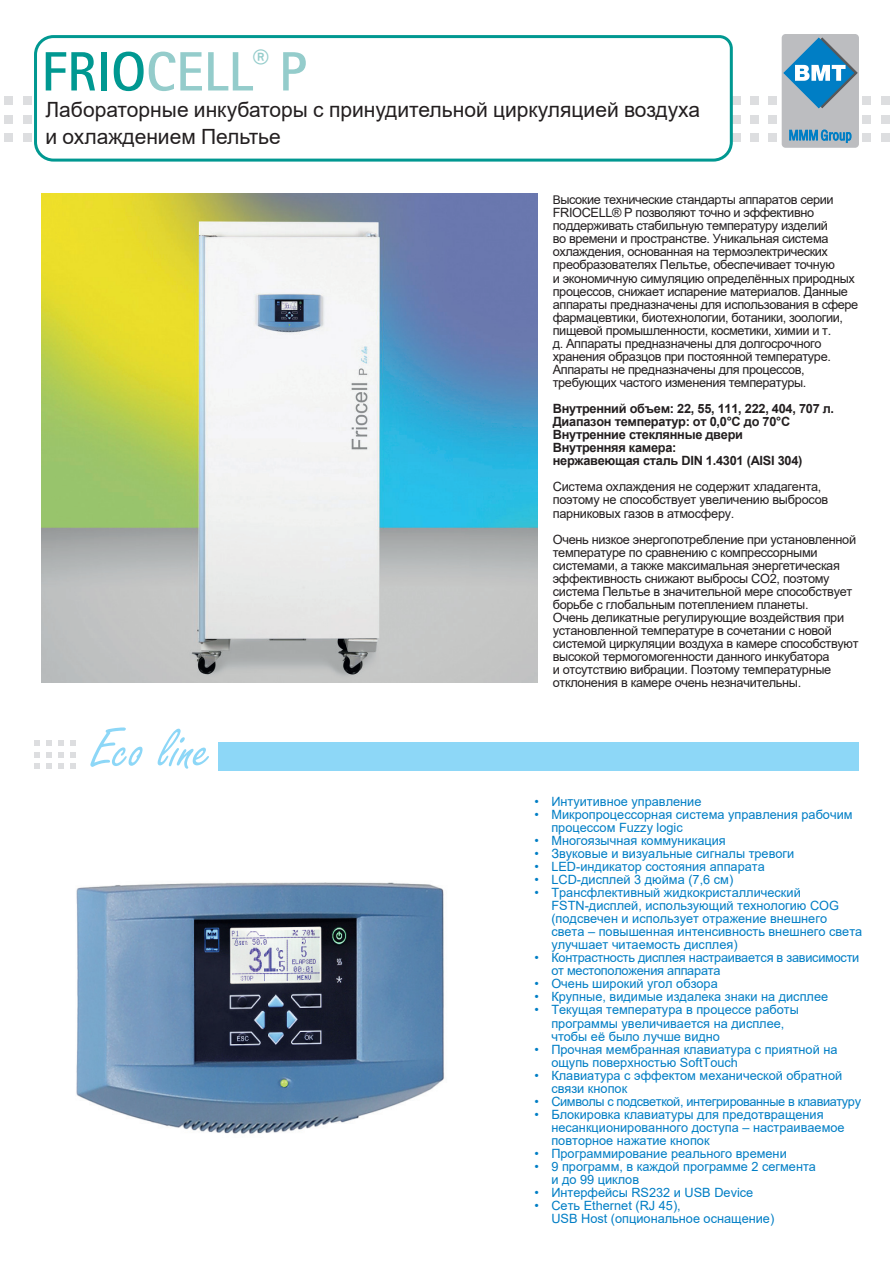
<style>
.page{position:relative;width:893px;height:1263px;background:#fff}
.page>*{position:absolute;margin:0;border:0;box-sizing:border-box;transform-origin:0 0}
.t1{font:59.4px "Freestyle Script";color:#8dd7f7}
.t2{font:700 55.5px "Rotis Sans Serif Std";color:#94cccb}
.t3{font:21px/27px "Arial";color:#231f20}
.t4{font:12.75px/13px "Arial";letter-spacing:-.03em;color:#231f20}
.t5{font:12.75px/13px "Arial";color:#007ec5}
.t6{font:700 12.75px/13px "Arial";letter-spacing:-.02em;color:#231f20}
.t7{font:12.75px/13px "Arial";letter-spacing:-.02em;color:#007ec5}
.t8{font:12.75px "Arial";letter-spacing:-.03em;color:#007ec5}
.s1{color:#009891}
.s2{font-size:12px}
</style>
<div class="page">
<div style="left:5px;top:96px;width:8px;height:9px;background:#dddee0"></div>
<div style="left:5px;top:115px;width:8px;height:8px;background:#dddee0"></div>
<div style="left:5px;top:133px;width:8px;height:9px;background:#dddee0"></div>
<div style="left:23px;top:96px;width:9px;height:9px;background:#dddee0"></div>
<div style="left:23px;top:115px;width:9px;height:8px;background:#dddee0"></div>
<div style="left:23px;top:133px;width:9px;height:9px;background:#dddee0"></div>
<div style="left:732px;top:96px;width:8px;height:9px;background:#dddee0"></div>
<div style="left:732px;top:115px;width:8px;height:8px;background:#dddee0"></div>
<div style="left:732px;top:133px;width:8px;height:9px;background:#dddee0"></div>
<div style="left:750px;top:96px;width:9px;height:9px;background:#dddee0"></div>
<div style="left:750px;top:115px;width:9px;height:8px;background:#dddee0"></div>
<div style="left:750px;top:133px;width:9px;height:9px;background:#dddee0"></div>
<div style="left:768px;top:96px;width:9px;height:9px;background:#dddee0"></div>
<div style="left:768px;top:115px;width:9px;height:8px;background:#dddee0"></div>
<div style="left:768px;top:133px;width:9px;height:9px;background:#dddee0"></div>
<div style="left:862px;top:96px;width:9px;height:9px;background:#dddee0"></div>
<div style="left:862px;top:115px;width:9px;height:8px;background:#dddee0"></div>
<div style="left:862px;top:133px;width:9px;height:9px;background:#dddee0"></div>
<div style="left:881px;top:96px;width:8px;height:9px;background:#dddee0"></div>
<div style="left:881px;top:115px;width:8px;height:8px;background:#dddee0"></div>
<div style="left:881px;top:133px;width:8px;height:9px;background:#dddee0"></div>
<div style="left:782px;top:34px;width:77px;height:114px;background:#bcbdc0;border-radius:4px"></div>
<svg style="left:789px;top:129px;width:62px;height:14px"></svg>
<svg style="left:784px;top:38px;width:73px;height:70px"></svg>
<img style="left:76px;top:882px;width:368px;height:252px">
<img style="left:42px;top:194px;width:496px;height:489px">
<svg style="left:34px;top:35px;width:700px;height:127px"></svg>
<div style="left:218px;top:742px;width:641px;height:29px;background:#8dd7f7"></div>
<svg style="left:35px;top:740px;width:5px;height:6px"></svg>
<svg style="left:35px;top:752px;width:5px;height:6px"></svg>
<svg style="left:35px;top:764px;width:5px;height:5px"></svg>
<svg style="left:46px;top:740px;width:6px;height:6px"></svg>
<svg style="left:46px;top:752px;width:6px;height:6px"></svg>
<svg style="left:46px;top:764px;width:6px;height:5px"></svg>
<svg style="left:58px;top:740px;width:6px;height:6px"></svg>
<svg style="left:58px;top:752px;width:6px;height:6px"></svg>
<svg style="left:58px;top:764px;width:6px;height:5px"></svg>
<svg style="left:70px;top:740px;width:5px;height:6px"></svg>
<svg style="left:70px;top:752px;width:5px;height:6px"></svg>
<svg style="left:70px;top:764px;width:5px;height:5px"></svg>
<h2 class="t2" style="left:41px;top:37px;width:267px"><span class="s1">FRIO</span>CELL<sup>®</sup> P</h2>
<h3 class="t3" style="left:46px;top:96px;width:656px">Лабораторные инкубаторы с принудительной циркуляцией воздуха и охлаждением Пельтье</h3>
<h1 class="t1" style="left:91px;top:717px;width:122px">Eco line</h1>
<p class="t4" style="left:553px;top:193px;width:307px"><span class="s2">В</span>ысокие технические стандарты аппаратов серии FRIOCELL® P позволяют точно и эффективно поддерживать стабильную температуру изделий<br>во времени и пространстве. Уникальная система охлаждения, основанная на термоэлектрических преобразователях Пельтье, обеспечивает точную<br>и экономичную симуляцию определённых природных процессов, снижает испарение материалов. Данные аппараты предназначены для использования в сфере фармацевтики, биотехнологии, ботаники, зоологии, пищевой промышленности, косметики, химии и т.<br>д. Аппараты предназначены для долгосрочного хранения образцов при постоянной температуре.<br>Аппараты не предназначены для процессов, требующих частого изменения температуры.</p>
<p class="t6" style="left:553px;top:402px;width:283px">Внутренний объем: 22, 55, 111, 222, 404, 707 л.<br>Диапазон температур: от 0,0°C до 70°C Внутренние стеклянные двери<br>Внутренняя камера:<br>нержавеющая сталь DIN 1.4301 (AISI 304)</p>
<p class="t4" style="left:553px;top:480px;width:277px">Система охлаждения не содержит хладагента, поэтому не способствует увеличению выбросов парниковых газов в атмосферу.</p>
<p class="t4" style="left:553px;top:532px;width:307px">Очень низкое энергопотребление при установленной температуре по сравнению с компрессорными системами, а также максимальная энергетическая эффективность снижают выбросы CO2, поэтому система Пельтье в значительной мере способствует борьбе с глобальным потеплением планеты.<br>Очень деликатные регулирующие воздействия при установленной температуре в сочетании с новой системой циркуляции воздуха в камере способствуют высокой термогомогенности данного инкубатора<br>и отсутствию вибрации. Поэтому температурные отклонения в камере очень незначительны.</p>
<p class="t5" style="left:534px;top:794px;width:169px">• Интуитивное управление</p>
<p class="t5" style="left:551px;top:807px;width:303px;text-indent:-17px">• Микропроцессорная система управления рабочим процессом Fuzzy logic</p>
<p class="t5" style="left:534px;top:834px;width:193px">• Многоязычная коммуникация</p>
<p class="t5" style="left:534px;top:847px;width:261px">• Звуковые и визуальные сигналы тревоги</p>
<p class="t5" style="left:534px;top:860px;width:232px">• LED-индикатор состояния аппарата</p>
<p class="t5" style="left:534px;top:873px;width:200px">• LCD-дисплей 3 дюйма (7,6 см)</p>
<p class="t5" style="left:551px;top:886px;width:312px;text-indent:-17px">• Трансфлективный жидкокристаллический FSTN-дисплей, использующий технологию COG (подсвечен и использует отражение внешнего света – повышенная интенсивность внешнего света улучшает читаемость дисплея)</p>
<p class="t7" style="left:551px;top:951px;width:309px;text-indent:-17px">• Контрастность дисплея настраивается в зависимости от местоположения аппарата</p>
<p class="t5" style="left:534px;top:977px;width:185px">• Очень широкий угол обзора</p>
<p class="t5" style="left:534px;top:990px;width:295px">• Крупные, видимые издалека знаки на дисплее</p>
<p class="t5" style="left:551px;top:1003px;width:249px;text-indent:-17px">• Текущая температура в процессе работы программы увеличивается на дисплее, чтобы её было лучше видно</p>
<p class="t5" style="left:551px;top:1042px;width:288px;text-indent:-17px">• Прочная мембранная клавиатура с приятной на ощупь поверхностью SoftTouch</p>
<p class="t5" style="left:551px;top:1069px;width:292px;text-indent:-17px">• Клавиатура с эффектом механической обратной связи кнопок</p>
<p class="t8" style="left:534px;top:1092px;width:328px">• Символы с подсветкой, интегрированные в клавиатуру</p>
<p class="t5" style="left:551px;top:1108px;width:295px;text-indent:-17px">• Блокировка клавиатуры для предотвращения несанкционированного доступа – настраиваемое повторное нажатие кнопок</p>
<p class="t5" style="left:534px;top:1147px;width:254px">• Программирование реального времени</p>
<p class="t5" style="left:551px;top:1160px;width:266px;text-indent:-17px">• 9 программ, в каждой программе 2 сегмента и до 99 циклов</p>
<p class="t5" style="left:534px;top:1186px;width:220px">• Интерфейсы RS232 и USB Device</p>
<p class="t5" style="left:551px;top:1199px;width:224px;text-indent:-17px">• Сеть Ethernet (RJ 45),<br>USB Host (опциональное оснащение)</p>
</div>
